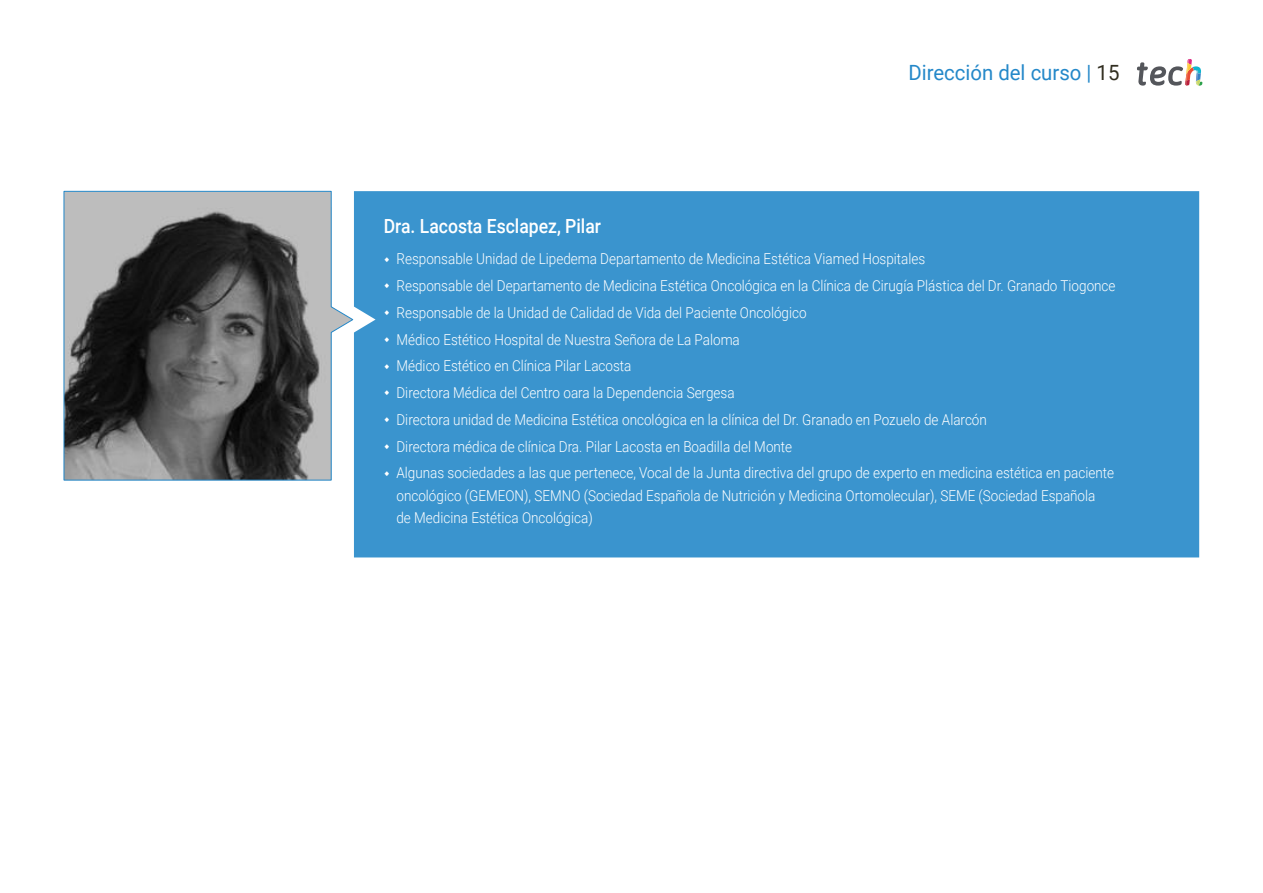
<style>
.page{position:relative;width:1263px;height:893px;background:#fff}
.page>*{position:absolute;margin:0;border:0;box-sizing:border-box;transform-origin:0 0}
.t1{font:21px "Roboto";color:#2488c9}
.t2{font:500 19.5px "Roboto";color:#fff;scale:.9 1}
.t3{font:300 15px/26.7px "Roboto";color:#fff;scale:.9 1}
.s1{color:#312e20}
</style>
<div class="page">
<svg style="left:1137px;top:59px;width:65px;height:27px"></svg>
<div style="left:354px;top:191px;width:845px;height:366px;background:#3a94ce"></div>
<svg style="left:64px;top:191px;width:289px;height:289px;background:#6f7070"></svg>
<svg style="left:385px;top:257px;width:4px;height:5px"></svg>
<svg style="left:385px;top:283px;width:4px;height:5px"></svg>
<svg style="left:385px;top:310px;width:4px;height:5px"></svg>
<svg style="left:385px;top:337px;width:4px;height:5px"></svg>
<svg style="left:385px;top:364px;width:4px;height:5px"></svg>
<svg style="left:385px;top:390px;width:4px;height:5px"></svg>
<svg style="left:385px;top:417px;width:4px;height:5px"></svg>
<svg style="left:385px;top:444px;width:4px;height:5px"></svg>
<svg style="left:385px;top:471px;width:4px;height:5px"></svg>
<h1 class="t1" style="left:908px;top:57px;width:213px">Dirección del curso | <span class="s1">15</span></h1>
<h2 class="t2" style="left:384px;top:212px;width:243px">Dra. Lacosta Esclapez, Pilar</h2>
<p class="t3" style="left:396px;top:245px;width:800px">Responsable Unidad de Lipedema Departamento de Medicina Estética Viamed Hospitales<br>Responsable del Departamento de Medicina Estética Oncológica en la Clínica de Cirugía Plástica del Dr. Granado Tiogonce Responsable de la Unidad de Calidad de Vida del Paciente Oncológico<br>Médico Estético Hospital de Nuestra Señora de La Paloma<br>Médico Estético en Clínica Pilar Lacosta<br>Directora Médica del Centro oara la Dependencia Sergesa<br>Directora unidad de Medicina Estética oncológica en la clínica del Dr. Granado en Pozuelo de Alarcón<br>Directora médica de clínica Dra. Pilar Lacosta en Boadilla del Monte<br>Algunas sociedades a las que pertenece, Vocal de la Junta directiva del grupo de experto en medicina estética en paciente</p>
<p class="t3" style="left:396px;top:484px;width:778px;line-height:22.5px">oncológico (GEMEON), SEMNO (Sociedad Española de Nutrición y Medicina Ortomolecular), SEME (Sociedad Española de Medicina Estética Oncológica)</p>
</div>
